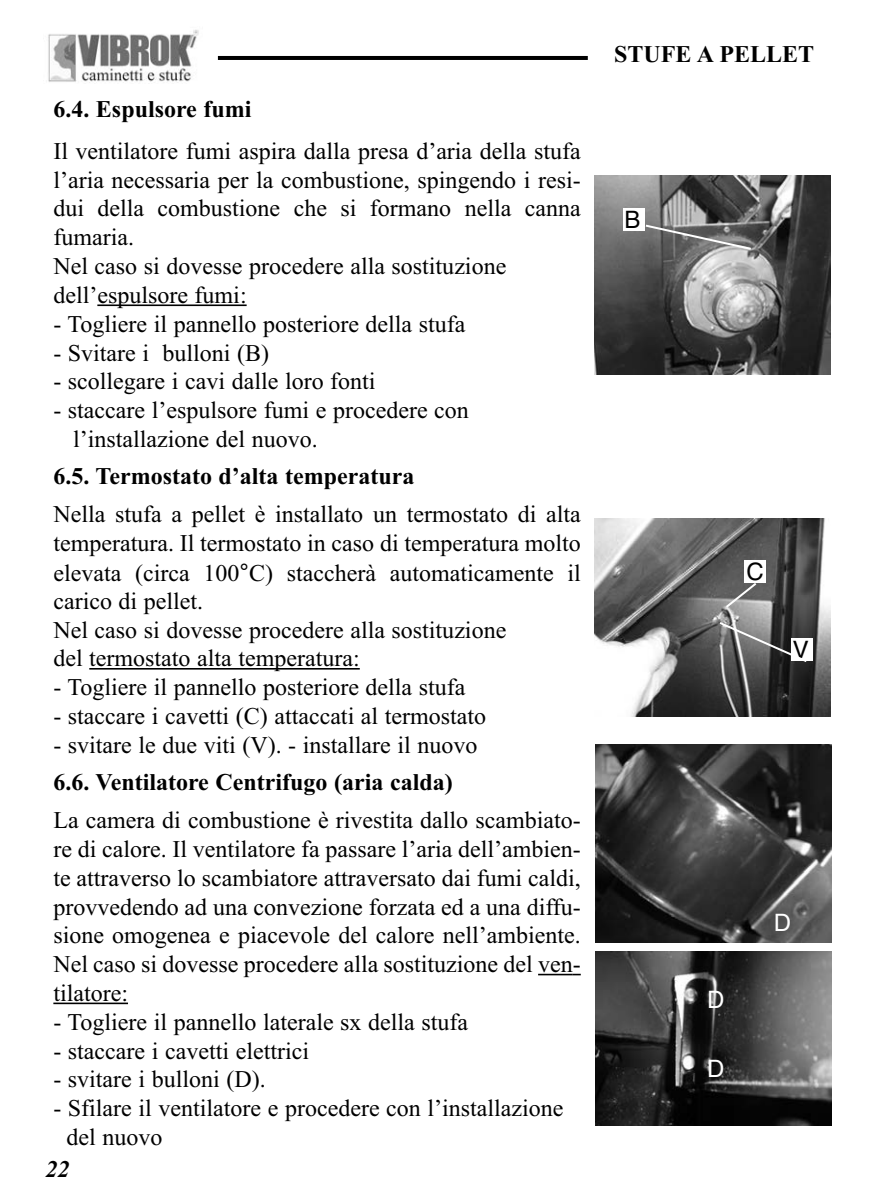
<style>
.page{position:relative;width:879px;height:1191px;background:#fff}
.page>*{position:absolute;margin:0;border:0;box-sizing:border-box;transform-origin:0 0}
.t1{font:24px/28.8px "Times New Roman MS";color:#000}
.t2{font:24px "Times New Roman Bd MS";color:#000}
.t3{font:24px "Helvetica";color:#000}
.t4{font:24px "Helvetica";color:#fff}
.t5{font:24px "Times New Roman Bd It MS";color:#000}
.s1{font-family:"Arial MS"}
</style>
<div class="page">
<img style="left:48px;top:30px;width:151px;height:53px">
<hr style="left:218px;top:56px;width:370px;height:4px;background:#000">
<hr style="left:97px;top:304px;width:150px;height:2px;background:#000">
<hr style="left:89px;top:668px;width:271px;height:1px;background:#000">
<hr style="left:538px;top:973px;width:35px;height:2px;background:#000">
<svg style="left:573px;top:973px;width:8px;height:2px"></svg>
<hr style="left:53px;top:1002px;width:75px;height:2px;background:#000">
<img style="left:594px;top:176px;width:236px;height:198px">
<div style="left:622px;top:209px;width:22px;height:22px;background:#fff"></div>
<svg style="left:643px;top:223px;width:110px;height:28px;background:#7b7b7b"></svg>
<img style="left:594px;top:518px;width:236px;height:199px">
<div style="left:744px;top:560px;width:22px;height:23px;background:#fff"></div>
<div style="left:791px;top:638px;width:22px;height:23px;background:#fff"></div>
<svg style="left:724px;top:581px;width:34px;height:28px"></svg>
<svg style="left:717px;top:620px;width:92px;height:44px;background:#757575"></svg>
<img style="left:595px;top:744px;width:236px;height:198px">
<img style="left:595px;top:951px;width:236px;height:174px">
<p class="t2" style="left:53px;top:95px;width:200px">6.4. Espulsore fumi</p>
<p class="t1" style="left:53px;top:136px;width:529px">Il ventilatore fumi aspira dalla presa d’aria della stufa l’aria necessaria per la combustione, spingendo i resi&shy;dui della combustione che si formano nella canna fumaria.<br>Nel caso si dovesse procedere alla sostituzione dell’espulsore fumi:</p>
<p class="t1" style="left:53px;top:309px;width:414px">- Togliere il pannello posteriore della stufa</p>
<p class="t1" style="left:53px;top:338px;width:217px">- Svitare i bulloni (B)</p>
<p class="t1" style="left:53px;top:366px;width:324px">- scollegare i cavi dalle loro fonti</p>
<p class="t1" style="left:73px;top:395px;width:397px;text-indent:-20px">- staccare l’espulsore fumi e procedere con l’installazione del nuovo.</p>
<p class="t2" style="left:53px;top:462px;width:363px">6.5. Termostato d’alta temperatura</p>
<p class="t1" style="left:53px;top:499px;width:529px">Nella stufa a pellet è installato un termostato di alta temperatura. Il termostato in caso di temperatura molto elevata (circa 100<span class="s1">°</span>C) staccherà automaticamente il carico di pellet.<br>Nel caso si dovesse procedere alla sostituzione<br>del termostato alta temperatura:</p>
<p class="t1" style="left:53px;top:672px;width:414px">- Togliere il pannello posteriore della stufa</p>
<p class="t1" style="left:53px;top:701px;width:434px">- staccare i cavetti (C) attaccati al termostato</p>
<p class="t1" style="left:53px;top:730px;width:426px">- svitare le due viti (V). - installare il nuovo</p>
<p class="t2" style="left:53px;top:768px;width:401px">6.6. Ventilatore Centrifugo (aria calda)</p>
<p class="t1" style="left:53px;top:805px;width:529px;text-align:justify">La camera di combustione è rivestita dallo scambiato&shy;re di calore. Il ventilatore fa passare l’aria dell’ambien&shy;te attraverso lo scambiatore attraversato dai fumi caldi, provvedendo ad una convezione forzata ed a una diffu&shy;sione omogenea e piacevole del calore nell’ambiente.<br>Nel caso si dovesse procedere alla sostituzione del ven&shy;tilatore:</p>
<p class="t1" style="left:53px;top:1007px;width:416px">- Togliere il pannello laterale sx della stufa</p>
<p class="t1" style="left:53px;top:1036px;width:257px">- staccare i cavetti elettrici</p>
<p class="t1" style="left:53px;top:1064px;width:214px">- svitare i bulloni (D).</p>
<p class="t1" style="left:67px;top:1093px;width:498px;text-indent:-13px">- Sfilare il ventilatore e procedere con l’installazione del nuovo</p>
<p class="t5" style="left:45px;top:1155px;width:25px">22</p>
<p class="t2" style="left:614px;top:40px;width:201px">STUFE A PELLET</p>
<p class="t3" style="left:624px;top:211px;width:18px">B</p>
<p class="t3" style="left:746px;top:562px;width:19px">C</p>
<p class="t3" style="left:793px;top:640px;width:18px">V</p>
<p class="t4" style="left:707px;top:990px;width:19px">D</p>
<p class="t4" style="left:707px;top:1059px;width:19px">D</p>
<p class="t4" style="left:774px;top:914px;width:19px">D</p>
</div>
